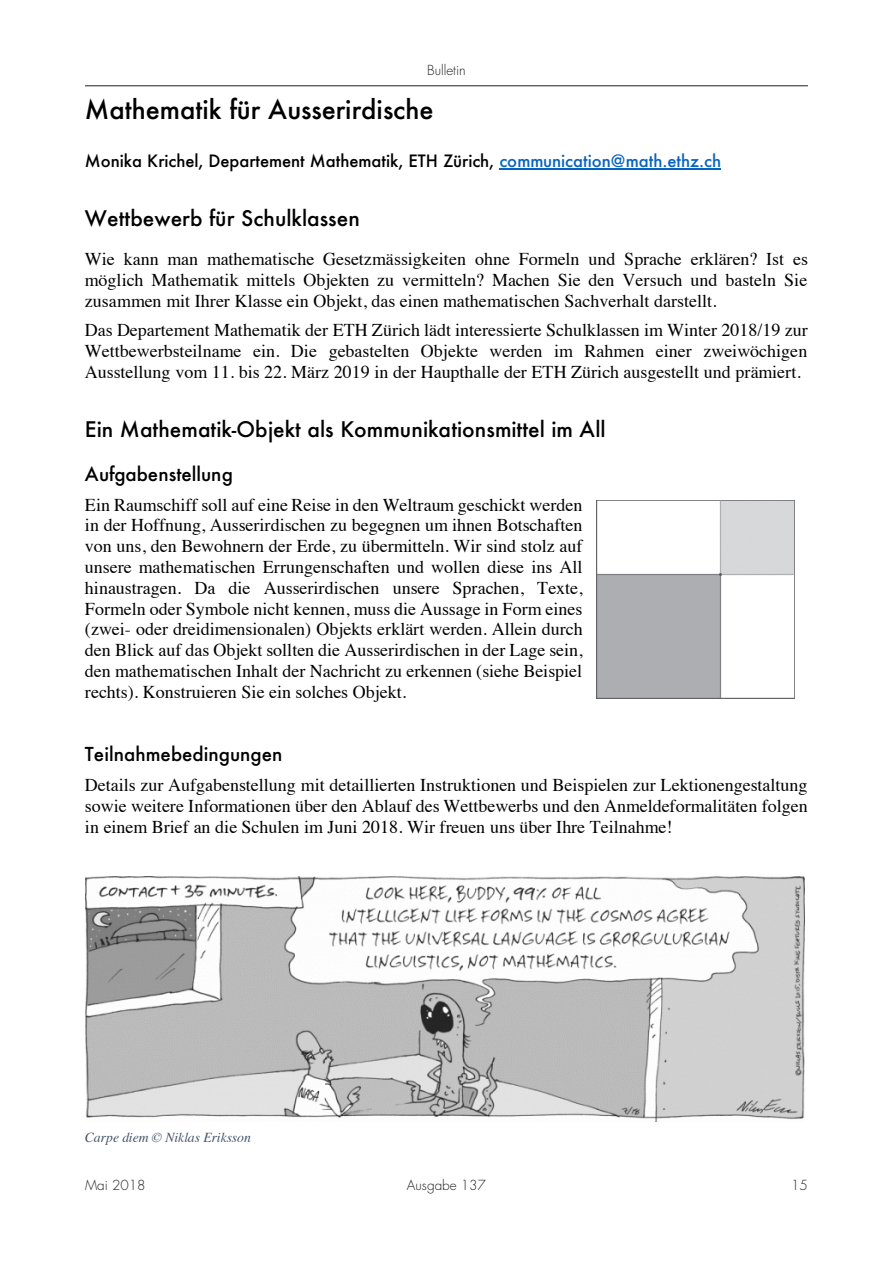
<style>
.page{position:relative;width:893px;height:1263px;background:#fff}
.page>*{position:absolute;margin:0;border:0;box-sizing:border-box;transform-origin:0 0}
.t1{font:500 25.5px "Futura";color:#000}
.t2{font:500 20.85px "Futura";letter-spacing:.005em;color:#000}
.t3{font:500 18.75px "Futura";color:#000}
.t4{font:18px/20.9px "Times";color:#000;text-align:justify}
.t5{font:500 16.5px "Futura";letter-spacing:-.005em;color:#000}
.t6{font:italic 13.65px "Times";color:#44546a}
.t7{font:300 13.5px "Futura Std";color:#231f20}
.s1{color:#0563c1}
</style>
<div class="page">
<hr style="left:85px;top:85px;width:723px;height:1px;background:#231f20">
<hr style="left:499px;top:168px;width:222px;height:2px;background:#0563c1">
<img style="left:85px;top:876px;width:719px;height:245px">
<img style="left:596px;top:500px;width:198px;height:199px">
<p class="t7" style="left:427px;top:62px;width:40px">Bulletin</p>
<h1 class="t1" style="left:85px;top:93px;width:350px">Mathematik für Ausserirdische</h1>
<p class="t5" style="left:85px;top:150px;width:638px">Monika Krichel, Departement Mathematik, ETH Zürich, <span class="s1">communication@math.ethz.ch</span></p>
<p class="t2" style="left:85px;top:204px;width:276px">Wettbewerb für Schulklassen</p>
<p class="t4" style="left:85px;top:250px;width:725px">Wie kann man mathematische Gesetzmässigkeiten ohne Formeln und Sprache erklären? Ist es möglich Mathematik mittels Objekten zu vermitteln? Machen Sie den Versuch und basteln Sie zusammen mit Ihrer Klasse ein Objekt, das einen mathematischen Sachverhalt darstellt.</p>
<p class="t4" style="left:85px;top:321px;width:724px">Das Departement Mathematik der ETH Zürich lädt interessierte Schulklassen im Winter 2018/19 zur Wettbewerbsteilname ein. Die gebastelten Objekte werden im Rahmen einer zweiwöchigen Ausstellung vom 11. bis 22. März 2019 in der Haupthalle der ETH Zürich ausgestellt und prämiert.</p>
<p class="t2" style="left:85px;top:416px;width:522px">Ein Mathematik-Objekt als Kommunikationsmittel im All</p>
<p class="t3" style="left:85px;top:461px;width:150px">Aufgabenstellung</p>
<p class="t4" style="left:85px;top:496px;width:499px">Ein Raumschiff soll auf eine Reise in den Weltraum geschickt werden in der Hoffnung, Ausserirdischen zu begegnen um ihnen Botschaften von uns, den Bewohnern der Erde, zu übermitteln. Wir sind stolz auf unsere mathematischen Errungenschaften und wollen diese ins All hinaustragen. Da die Ausserirdischen unsere Sprachen, Texte, Formeln oder Symbole nicht kennen, muss die Aussage in Form eines (zwei- oder dreidimensionalen) Objekts erklärt werden. Allein durch den Blick auf das Objekt sollten die Ausserirdischen in der Lage sein, den mathematischen Inhalt der Nachricht zu erkennen (siehe Beispiel rechts). Konstruieren Sie ein solches Objekt.</p>
<p class="t3" style="left:85px;top:742px;width:199px">Teilnahmebedingungen</p>
<p class="t4" style="left:85px;top:776px;width:724px">Details zur Aufgabenstellung mit detaillierten Instruktionen und Beispielen zur Lektionengestaltung sowie weitere Informationen über den Ablauf des Wettbewerbs und den Anmeldeformalitäten folgen in einem Brief an die Schulen im Juni 2018. Wir freuen uns über Ihre Teilnahme!</p>
<p class="t6" style="left:85px;top:1132px;width:167px">Carpe diem © Niklas Eriksson</p>
<p class="t7" style="left:85px;top:1177px;width:62px">Mai 2018</p>
<p class="t7" style="left:407px;top:1177px;width:81px">Ausgabe 137</p>
<p class="t7" style="left:791px;top:1177px;width:18px">15</p>
</div>
